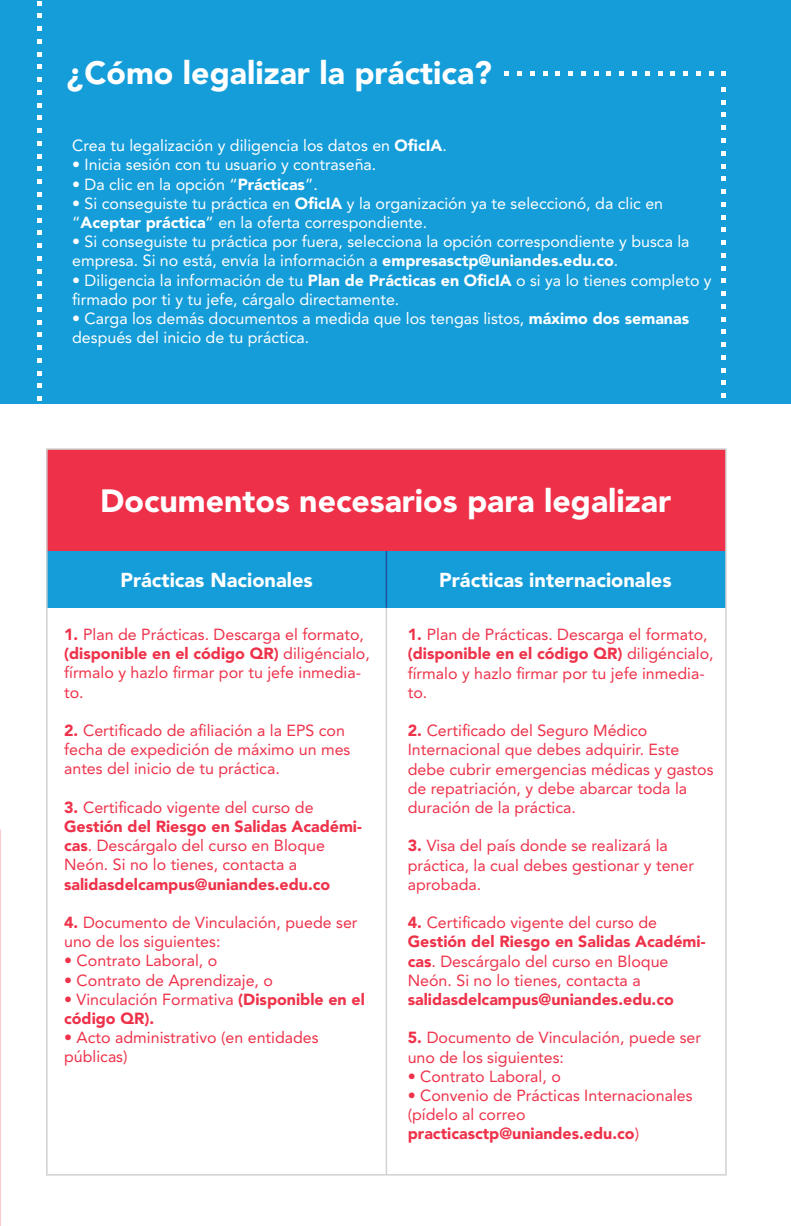
<style>
.page{position:relative;width:791px;height:1226px;background:#fff}
.page>*{position:absolute;margin:0;border:0;box-sizing:border-box;transform-origin:0 0}
.t1{font:900 32px "Avenir LT Std";color:#fff}
.t2{font:900 20px "Avenir LT Std";color:#fff}
.t3{font:16px/19.2px "Avenir LT Std";color:#ee324a}
.t4{font:16px/19.2px "Avenir LT Std";color:#fff}
.t5{font:900 16px/19.2px "Avenir LT Std";color:#ee324a}
.s1{font-weight:900}
.s2{font-weight:400}
</style>
<div class="page">
<div style="left:0;top:0;width:790px;height:403px;background:#149dd9"></div>
<svg style="left:37px;top:65px;width:4px;height:4px"></svg>
<svg style="left:37px;top:78px;width:4px;height:4px"></svg>
<svg style="left:37px;top:1px;width:4px;height:4px"></svg>
<svg style="left:37px;top:14px;width:4px;height:4px"></svg>
<svg style="left:37px;top:26px;width:4px;height:5px"></svg>
<svg style="left:37px;top:39px;width:4px;height:5px"></svg>
<svg style="left:37px;top:52px;width:4px;height:4px"></svg>
<svg style="left:37px;top:129px;width:4px;height:4px"></svg>
<svg style="left:37px;top:141px;width:4px;height:5px"></svg>
<svg style="left:37px;top:90px;width:4px;height:5px"></svg>
<svg style="left:37px;top:103px;width:4px;height:4px"></svg>
<svg style="left:37px;top:116px;width:4px;height:4px"></svg>
<svg style="left:37px;top:192px;width:4px;height:5px"></svg>
<svg style="left:37px;top:205px;width:4px;height:4px"></svg>
<svg style="left:37px;top:154px;width:4px;height:4px"></svg>
<svg style="left:37px;top:167px;width:4px;height:4px"></svg>
<svg style="left:37px;top:180px;width:4px;height:4px"></svg>
<svg style="left:37px;top:256px;width:4px;height:4px"></svg>
<svg style="left:37px;top:269px;width:4px;height:4px"></svg>
<svg style="left:37px;top:218px;width:4px;height:4px"></svg>
<svg style="left:37px;top:231px;width:4px;height:4px"></svg>
<svg style="left:37px;top:243px;width:4px;height:5px"></svg>
<svg style="left:37px;top:282px;width:4px;height:4px"></svg>
<svg style="left:37px;top:333px;width:4px;height:4px"></svg>
<svg style="left:37px;top:345px;width:4px;height:5px"></svg>
<svg style="left:37px;top:294px;width:4px;height:5px"></svg>
<svg style="left:37px;top:307px;width:4px;height:4px"></svg>
<svg style="left:37px;top:320px;width:4px;height:4px"></svg>
<svg style="left:37px;top:358px;width:4px;height:4px"></svg>
<svg style="left:37px;top:371px;width:4px;height:4px"></svg>
<svg style="left:37px;top:384px;width:4px;height:4px"></svg>
<svg style="left:37px;top:396px;width:4px;height:5px"></svg>
<svg style="left:721px;top:151px;width:4px;height:4px"></svg>
<svg style="left:721px;top:164px;width:4px;height:4px"></svg>
<svg style="left:721px;top:87px;width:4px;height:5px"></svg>
<svg style="left:721px;top:100px;width:4px;height:4px"></svg>
<svg style="left:721px;top:113px;width:4px;height:4px"></svg>
<svg style="left:721px;top:126px;width:4px;height:4px"></svg>
<svg style="left:721px;top:138px;width:4px;height:5px"></svg>
<svg style="left:721px;top:215px;width:4px;height:4px"></svg>
<svg style="left:721px;top:228px;width:4px;height:4px"></svg>
<svg style="left:721px;top:177px;width:4px;height:4px"></svg>
<svg style="left:721px;top:189px;width:4px;height:5px"></svg>
<svg style="left:721px;top:202px;width:4px;height:4px"></svg>
<svg style="left:721px;top:279px;width:4px;height:4px"></svg>
<svg style="left:721px;top:291px;width:4px;height:5px"></svg>
<svg style="left:721px;top:240px;width:4px;height:5px"></svg>
<svg style="left:721px;top:253px;width:4px;height:4px"></svg>
<svg style="left:721px;top:266px;width:4px;height:4px"></svg>
<svg style="left:721px;top:342px;width:4px;height:5px"></svg>
<svg style="left:721px;top:355px;width:4px;height:4px"></svg>
<svg style="left:721px;top:304px;width:4px;height:4px"></svg>
<svg style="left:721px;top:317px;width:4px;height:4px"></svg>
<svg style="left:721px;top:330px;width:4px;height:4px"></svg>
<svg style="left:721px;top:393px;width:4px;height:5px"></svg>
<svg style="left:721px;top:368px;width:4px;height:4px"></svg>
<svg style="left:721px;top:381px;width:4px;height:4px"></svg>
<svg style="left:721px;top:71px;width:4px;height:4px"></svg>
<svg style="left:670px;top:71px;width:4px;height:4px"></svg>
<svg style="left:658px;top:71px;width:4px;height:4px"></svg>
<svg style="left:709px;top:71px;width:4px;height:4px"></svg>
<svg style="left:696px;top:71px;width:4px;height:4px"></svg>
<svg style="left:683px;top:71px;width:4px;height:4px"></svg>
<svg style="left:606px;top:71px;width:5px;height:4px"></svg>
<svg style="left:594px;top:71px;width:4px;height:4px"></svg>
<svg style="left:645px;top:71px;width:4px;height:4px"></svg>
<svg style="left:632px;top:71px;width:4px;height:4px"></svg>
<svg style="left:619px;top:71px;width:4px;height:4px"></svg>
<svg style="left:581px;top:71px;width:4px;height:4px"></svg>
<svg style="left:530px;top:71px;width:4px;height:4px"></svg>
<svg style="left:517px;top:71px;width:4px;height:4px"></svg>
<svg style="left:568px;top:71px;width:4px;height:4px"></svg>
<svg style="left:555px;top:71px;width:5px;height:4px"></svg>
<svg style="left:543px;top:71px;width:4px;height:4px"></svg>
<svg style="left:504px;top:71px;width:5px;height:4px"></svg>
<div style="left:47px;top:449px;width:678px;height:102px;background:#ee3149"></div>
<div style="left:47px;top:551px;width:678px;height:57px;background:#149dd9"></div>
<hr style="left:385px;top:608px;width:2px;height:567px;background:#d1d2d4">
<hr style="left:385px;top:551px;width:2px;height:57px;background:#1e53a4">
<h1 class="t1" style="left:67px;top:53px;width:426px">¿Cómo legalizar la práctica?</h1>
<p class="t4" style="left:72px;top:136px;width:376px">Crea tu legalización y diligencia los datos en <span class="s1">OficIA</span>.</p>
<p class="t4" style="left:72px;top:155px;width:305px">• Inicia sesión con tu usuario y contraseña.</p>
<p class="t4" style="left:72px;top:175px;width:247px">• Da clic en la opción “<span class="s1">Prácticas</span>”.</p>
<p class="t4" style="left:72px;top:194px;width:592px">• Si conseguiste tu práctica en <span class="s1">OficIA</span> y la organización ya te seleccionó, da clic en “<span class="s1">Aceptar práctica</span>” en la oferta correspondiente.</p>
<p class="t4" style="left:72px;top:232px;width:618px">• Si conseguiste tu práctica por fuera, selecciona la opción correspondiente y busca la empresa. Si no está, envía la información a <span class="s1">empresasctp@uniandes.edu.co</span>.</p>
<p class="t4" style="left:72px;top:271px;width:641px">• Diligencia la información de tu <span class="s1">Plan de Prácticas en OficIA</span> o si ya lo tienes completo y firmado por ti y tu jefe, cárgalo directamente.</p>
<p class="t4" style="left:72px;top:309px;width:618px">• Carga los demás documentos a medida que los tengas listos, <span class="s1">máximo dos semanas </span>después del inicio de tu práctica.</p>
<h1 class="t1" style="left:100px;top:482px;width:572px">Documentos necesarios para legalizar</h1>
<p class="t2" style="left:120px;top:568px;width:194px">Prácticas Nacionales</p>
<p class="t2" style="left:439px;top:568px;width:234px">Prácticas internacionales</p>
<p class="t3" style="left:64px;top:625px;width:307px"><span class="s1">1.</span> Plan de Prácticas. Descarga el formato, <span class="s1">(disponible en el código QR)</span> diligéncialo, fírmalo y hazlo firmar por tu jefe inmedia&shy;to.</p>
<p class="t3" style="left:64px;top:721px;width:288px"><span class="s1">2.</span> Certificado de afiliación a la EPS con fecha de expedición de máximo un mes antes del inicio de tu práctica.</p>
<p class="t3" style="left:64px;top:798px;width:299px"><span class="s1">3.</span> Certificado vigente del curso de <span class="s1">Gestión del Riesgo en Salidas Académi&shy;cas</span>. Descárgalo del curso en Bloque Neón. Si no lo tienes, contacta a</p>
<p class="t5" style="left:64px;top:874px;width:267px">salidasdelcampus@uniandes.edu.co</p>
<p class="t3" style="left:64px;top:913px;width:295px"><span class="s1">4.</span> Documento de Vinculación, puede ser uno de los siguientes:</p>
<p class="t3" style="left:64px;top:951px;width:155px">• Contrato Laboral, o</p>
<p class="t3" style="left:64px;top:970px;width:210px">• Contrato de Aprendizaje, o</p>
<p class="t5" style="left:64px;top:989px;width:302px"><span class="s2">• Vinculación Formativa</span> (Disponible en el código QR).</p>
<p class="t3" style="left:64px;top:1028px;width:256px">• Acto administrativo (en entidades públicas)</p>
<p class="t3" style="left:407px;top:625px;width:307px"><span class="s1">1.</span> Plan de Prácticas. Descarga el formato, <span class="s1">(disponible en el código QR)</span> diligéncialo, fírmalo y hazlo firmar por tu jefe inmedia&shy;to.</p>
<p class="t3" style="left:407px;top:721px;width:307px"><span class="s1">2.</span> Certificado del Seguro Médico Internacional que debes adquirir. Este debe cubrir emergencias médicas y gastos de repatriación, y debe abarcar toda la duración de la práctica.</p>
<p class="t3" style="left:407px;top:836px;width:288px"><span class="s1">3.</span> Visa del país donde se realizará la práctica, la cual debes gestionar y tener aprobada.</p>
<p class="t3" style="left:407px;top:913px;width:299px"><span class="s1">4.</span> Certificado vigente del curso de <span class="s1">Gestión del Riesgo en Salidas Académi&shy;cas</span>. Descárgalo del curso en Bloque Neón. Si no lo tienes, contacta a</p>
<p class="t5" style="left:407px;top:990px;width:267px">salidasdelcampus@uniandes.edu.co</p>
<p class="t3" style="left:407px;top:1028px;width:295px"><span class="s1">5.</span> Documento de Vinculación, puede ser uno de los siguientes:</p>
<p class="t3" style="left:407px;top:1067px;width:155px">• Contrato Laboral, o</p>
<p class="t3" style="left:407px;top:1086px;width:286px">• Convenio de Prácticas Internacionales (pídelo al correo <span class="s1">practicasctp@uniandes.edu.co</span>)</p>
</div>
